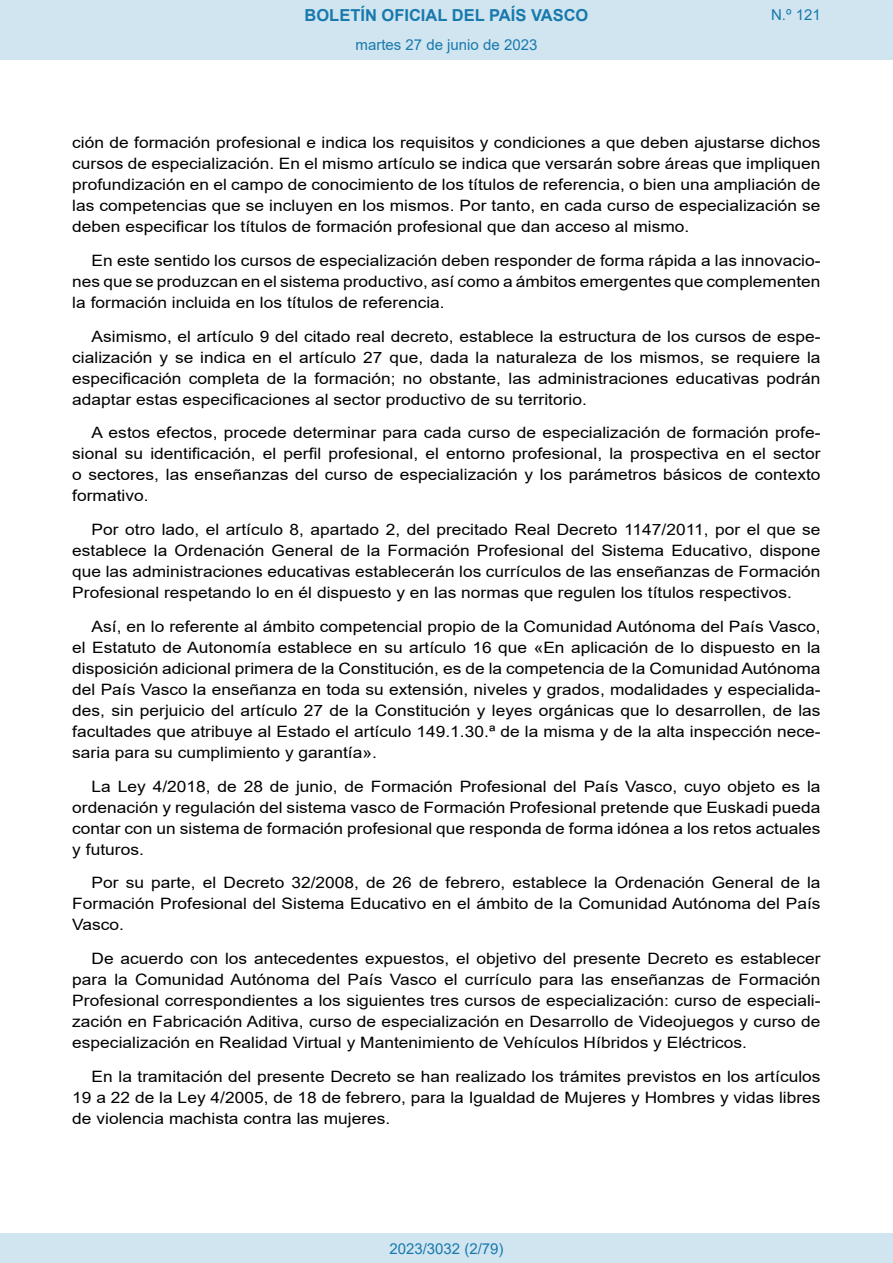
<style>
.page{position:relative;width:893px;height:1263px;background:#fff}
.page>*{position:absolute;margin:0;border:0;box-sizing:border-box;transform-origin:0 0}
.t1{font:700 16.5px "Arial";color:#1879ad}
.BOPVDetalle{font:15.6px/21px "Arial";color:#000;text-align:justify;scale:1.11 1}
.Paginacion_Centro{font:15px "Arial";color:#1879ad}
</style>
<div class="page">
<div style="left:0;top:0;width:893px;height:60px;background:#d0e5f0"></div>
<div style="left:0;top:1233px;width:893px;height:30px;background:#d0e5f0"></div>
<p class="t1" style="left:305px;top:3px;width:285px">BOLETÍN OFICIAL DEL PAÍS VASCO</p>
<p class="Paginacion_Centro" style="left:356px;top:35px;width:183px">martes 27 de junio de 2023</p>
<p class="Paginacion_Centro" style="left:771px;top:5px;width:51px">N.º 121</p>
<p class="BOPVDetalle" style="left:72px;top:132px;width:676px">ción de formación profesional e indica los requisitos y condiciones a que deben ajustarse dichos cursos de especialización. En el mismo artículo se indica que versarán sobre áreas que impliquen profundización en el campo de conocimiento de los títulos de referencia, o bien una ampliación de las competencias que se incluyen en los mismos. Por tanto, en cada curso de especialización se deben especificar los títulos de formación profesional que dan acceso al mismo.</p>
<p class="BOPVDetalle" style="left:72px;top:250px;width:676px;text-indent:19px">En este sentido los cursos de especialización deben responder de forma rápida a las innovacio&shy;nes que se produzcan en el sistema productivo, así como a ámbitos emergentes que complementen la formación incluida en los títulos de referencia.</p>
<p class="BOPVDetalle" style="left:72px;top:326px;width:676px;text-indent:19px">Asimismo, el artículo 9 del citado real decreto, establece la estructura de los cursos de espe&shy;cialización y se indica en el artículo 27 que, dada la naturaleza de los mismos, se requiere la especificación completa de la formación; no obstante, las administraciones educativas podrán adaptar estas especificaciones al sector productivo de su territorio.</p>
<p class="BOPVDetalle" style="left:72px;top:422px;width:676px;text-indent:19px">A estos efectos, procede determinar para cada curso de especialización de formación profe&shy;sional su identificación, el perfil profesional, el entorno profesional, la prospectiva en el sector o sectores, las enseñanzas del curso de especialización y los parámetros básicos de contexto formativo.</p>
<p class="BOPVDetalle" style="left:72px;top:519px;width:676px;text-indent:19px">Por otro lado, el artículo 8, apartado 2, del precitado Real Decreto 1147/2011, por el que se establece la Ordenación General de la Formación Profesional del Sistema Educativo, dispone que las administraciones educativas establecerán los currículos de las enseñanzas de Formación Profesional respetando lo en él dispuesto y en las normas que regulen los títulos respectivos.</p>
<p class="BOPVDetalle" style="left:72px;top:616px;width:676px;text-indent:19px">Así, en lo referente al ámbito competencial propio de la Comunidad Autónoma del País Vasco, el Estatuto de Autonomía establece en su artículo 16 que «En aplicación de lo dispuesto en la disposición adicional primera de la Constitución, es de la competencia de la Comunidad Autónoma del País Vasco la enseñanza en toda su extensión, niveles y grados, modalidades y especialida&shy;des, sin perjuicio del artículo 27 de la Constitución y leyes orgánicas que lo desarrollen, de las facultades que atribuye al Estado el artículo 149.1.30.ª de la misma y de la alta inspección nece&shy;saria para su cumplimiento y garantía».</p>
<p class="BOPVDetalle" style="left:72px;top:776px;width:676px;text-indent:19px">La Ley 4/2018, de 28 de junio, de Formación Profesional del País Vasco, cuyo objeto es la ordenación y regulación del sistema vasco de Formación Profesional pretende que Euskadi pueda contar con un sistema de formación profesional que responda de forma idónea a los retos actuales y futuros.</p>
<p class="BOPVDetalle" style="left:72px;top:872px;width:676px;text-indent:19px">Por su parte, el Decreto 32/2008, de 26 de febrero, establece la Ordenación General de la Formación Profesional del Sistema Educativo en el ámbito de la Comunidad Autónoma del País Vasco.</p>
<p class="BOPVDetalle" style="left:72px;top:948px;width:676px;text-indent:19px">De acuerdo con los antecedentes expuestos, el objetivo del presente Decreto es establecer para la Comunidad Autónoma del País Vasco el currículo para las enseñanzas de Formación Profesional correspondientes a los siguientes tres cursos de especialización: curso de especiali&shy;zación en Fabricación Aditiva, curso de especialización en Desarrollo de Videojuegos y curso de especialización en Realidad Virtual y Mantenimiento de Vehículos Híbridos y Eléctricos.</p>
<p class="BOPVDetalle" style="left:72px;top:1066px;width:676px;text-indent:19px">En la tramitación del presente Decreto se han realizado los trámites previstos en los artículos 19 a 22 de la Ley 4/2005, de 18 de febrero, para la Igualdad de Mujeres y Hombres y vidas libres de violencia machista contra las mujeres.</p>
<p class="Paginacion_Centro" style="left:389px;top:1238px;width:116px">2023/3032 (2/79)</p>
</div>
